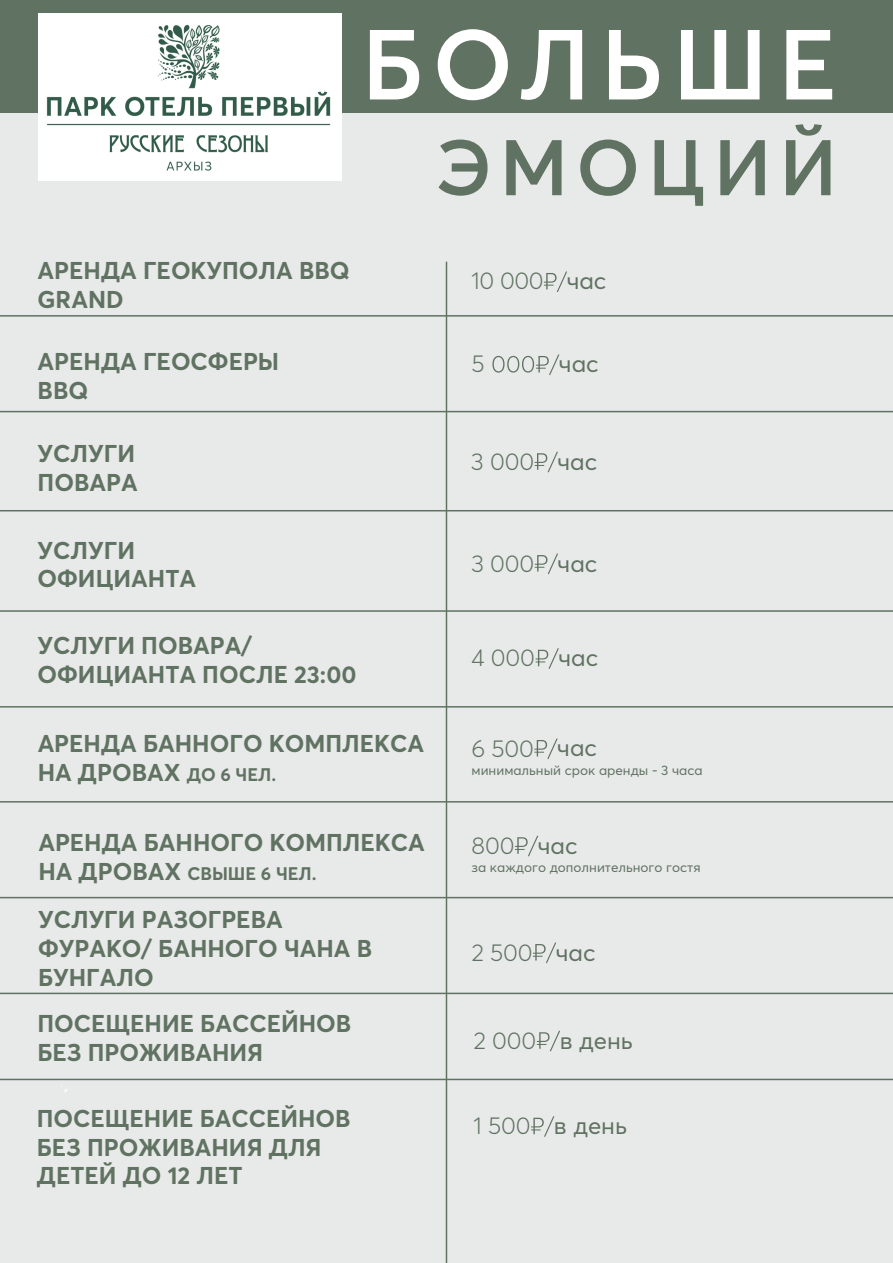
<style>
.page{position:relative;width:893px;height:1263px;background:#fff}
.page>*{position:absolute;margin:0;border:0;box-sizing:border-box;transform-origin:0 0}
.t1{font:600 97.8px "Averta CY";letter-spacing:.1em;color:#fff}
.t2{font:600 77.55px "Averta CY";letter-spacing:.1em;color:#607261}
.t3{font:700 24px/28.8px "Averta CY";color:#607261}
.t4{font:300 24px "Averta CY";letter-spacing:-.005em;color:#607261}
.t5{font:24px "Averta CY";color:#607261}
.t6{font:700 18px "Averta CY";color:#607261}
.t7{font:13.5px "Averta CY";color:#607261}
.s1{font-weight:400}
.s2{font-size:18px}
.s3{font-size:24px}
.s4{font-weight:300}
</style>
<div class="page">
<div style="left:0;top:105px;width:893px;height:1158px;background:#e8e9e9"></div>
<div style="left:0;top:0;width:892px;height:113px;background:#607261"></div>
<svg style="left:492px;top:354px;width:67px;height:21px"></svg>
<svg style="left:533px;top:942px;width:23px;height:21px"></svg>
<hr style="left:0;top:411px;width:893px;height:1px;background:#607261">
<hr style="left:0;top:315px;width:893px;height:2px;background:#607261">
<hr style="left:446px;top:262px;width:1px;height:1001px;background:#607261">
<hr style="left:0;top:510px;width:893px;height:1px;background:#607261">
<hr style="left:0;top:610px;width:893px;height:2px;background:#607261">
<hr style="left:0;top:706px;width:893px;height:1px;background:#607261">
<hr style="left:0;top:801px;width:893px;height:1px;background:#607261">
<hr style="left:0;top:897px;width:893px;height:1px;background:#607261">
<hr style="left:0;top:993px;width:893px;height:1px;background:#607261">
<hr style="left:0;top:1079px;width:893px;height:1px;background:#607261">
<svg style="left:544px;top:271px;width:23px;height:21px"></svg>
<svg style="left:535px;top:451px;width:23px;height:21px"></svg>
<svg style="left:534px;top:738px;width:24px;height:21px"></svg>
<svg style="left:535px;top:553px;width:23px;height:21px"></svg>
<svg style="left:536px;top:648px;width:23px;height:21px"></svg>
<svg style="left:515px;top:835px;width:23px;height:21px"></svg>
<svg style="left:537px;top:1030px;width:23px;height:21px"></svg>
<svg style="left:531px;top:1116px;width:23px;height:21px"></svg>
<img style="left:38px;top:13px;width:303px;height:167px">
<h1 class="t1" style="left:361px;top:-4px;width:477px">БОЛЬШЕ</h1>
<h2 class="t2" style="left:436px;top:113px;width:403px">ЭМОЦИЙ</h2>
<p class="t3" style="left:38px;top:255px;width:314px">АРЕНДА ГЕОКУПОЛА BBQ<br>GRAND</p>
<p class="t4" style="left:471px;top:265px;width:137px">10 000 <span class="s1">час</span></p>
<p class="t3" style="left:38px;top:346px;width:243px">АРЕНДА ГЕОСФЕРЫ<br>BBQ</p>
<p class="t3" style="left:38px;top:438px;width:102px">УСЛУГИ<br>ПОВАРА</p>
<p class="t3" style="left:38px;top:535px;width:160px">УСЛУГИ<br>ОФИЦИАНТА</p>
<p class="t3" style="left:38px;top:630px;width:320px">УСЛУГИ ПОВАРА/<br>ОФИЦИАНТА ПОСЛЕ 23:00</p>
<p class="t3" style="left:38px;top:728px;width:388px">АРЕНДА БАННОГО КОМПЛЕКСА<br>НА ДРОВАХ <span class="s2">ДО 6 ЧЕЛ.</span></p>
<p class="t3" style="left:38px;top:827px;width:388px">АРЕНДА БАННОГО КОМПЛЕКСА</p>
<p class="t6" style="left:38px;top:860px;width:280px"><span class="s3">НА ДРОВАХ</span> СВЫШЕ 6 ЧЕЛ.</p>
<p class="t3" style="left:38px;top:904px;width:335px">УСЛУГИ РАЗОГРЕВА<br>ФУРАКО/ БАННОГО ЧАНА В<br>БУНГАЛО</p>
<p class="t3" style="left:37px;top:1008px;width:315px">ПОСЕЩЕНИЕ БАССЕЙНОВ<br>БЕЗ ПРОЖИВАНИЯ</p>
<p class="t3" style="left:37px;top:1103px;width:315px">ПОСЕЩЕНИЕ БАССЕЙНОВ</p>
<p class="t3" style="left:37px;top:1131px;width:286px">БЕЗ ПРОЖИВАНИЯ ДЛЯ<br>ДЕТЕЙ ДО 12 ЛЕТ</p>
<p class="t4" style="left:471px;top:348px;width:14px">5</p>
<p class="t5" style="left:559px;top:347px;width:41px">час</p>
<p class="t4" style="left:471px;top:445px;width:127px">3 000 <span class="s1">час</span></p>
<p class="t4" style="left:471px;top:547px;width:127px">3 000 <span class="s1">час</span></p>
<p class="t4" style="left:471px;top:641px;width:128px">4 000 <span class="s1">час</span></p>
<p class="t4" style="left:472px;top:732px;width:127px">6 500 <span class="s1">час</span></p>
<p class="t7" style="left:471px;top:761px;width:233px">минимальный срок аренды - 3 часа</p>
<p class="t4" style="left:471px;top:829px;width:108px">800 <span class="s1">час</span></p>
<p class="t7" style="left:471px;top:858px;width:231px">за каждого дополнительного гостя</p>
<p class="t4" style="left:472px;top:936px;width:125px">2 500 <span class="s1">час</span></p>
<p class="t5" style="left:474px;top:1024px;width:160px"><span class="s4">2 000</span> в день</p>
<p class="t5" style="left:474px;top:1109px;width:155px"><span class="s4">1 500</span> в день</p>
</div>
